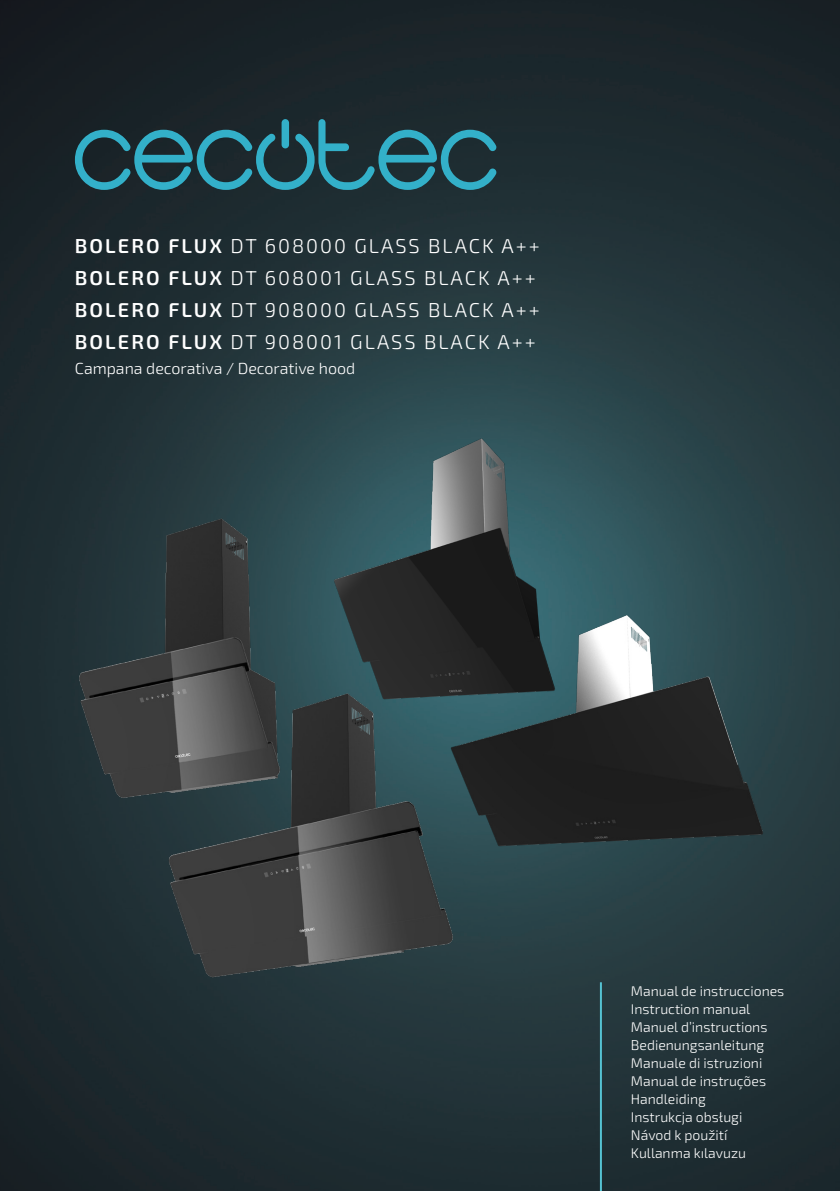
<style>
.page{position:relative;width:840px;height:1191px;background:#fff}
.page>*{position:absolute;margin:0;border:0;box-sizing:border-box;transform-origin:0 0}
.Portada_-_Nombre_de_producto{font:20px "Exo 2";letter-spacing:.1em;color:#fff}
.Portada_-_Nombre_de_producto-2{font:16px "Exo 2";color:#fff}
.Portada_-_Manual_de_instrucciones{font:14px "Exo 2";color:#fff}
</style>
<div class="page">
<img style="left:0;top:0;width:839px;height:1191px">
<hr style="left:599px;top:982px;width:2px;height:209px;background:#55c2d2">
<svg style="left:75px;top:119px;width:421px;height:71px;background:#224f59"></svg>
<img style="left:55px;top:471px;width:207px;height:365px">
<img style="left:262px;top:437px;width:388px;height:209px">
<img style="left:134px;top:646px;width:475px;height:365px">
<img style="left:409px;top:614px;width:375px;height:241px">
<p class="Portada_-_Nombre_de_producto" style="left:75px;top:232px;width:466px">BOLERO FLUX DT 608000 GLASS BLACK A++</p>
<p class="Portada_-_Nombre_de_producto" style="left:75px;top:264px;width:462px">BOLERO FLUX DT 608001 GLASS BLACK A++</p>
<p class="Portada_-_Nombre_de_producto" style="left:75px;top:296px;width:466px">BOLERO FLUX DT 908000 GLASS BLACK A++</p>
<p class="Portada_-_Nombre_de_producto" style="left:75px;top:328px;width:462px">BOLERO FLUX DT 908001 GLASS BLACK A++</p>
<p class="Portada_-_Nombre_de_producto-2" style="left:75px;top:357px;width:282px">Campana decorativa / Decorative hood</p>
<p class="Portada_-_Manual_de_instrucciones" style="left:630px;top:981px;width:155px">Manual de instrucciones</p>
<p class="Portada_-_Manual_de_instrucciones" style="left:630px;top:999px;width:121px">Instruction manual</p>
<p class="Portada_-_Manual_de_instrucciones" style="left:630px;top:1017px;width:138px">Manuel d’instructions</p>
<p class="Portada_-_Manual_de_instrucciones" style="left:630px;top:1035px;width:135px">Bedienungsanleitung</p>
<p class="Portada_-_Manual_de_instrucciones" style="left:630px;top:1053px;width:133px">Manuale di istruzioni</p>
<p class="Portada_-_Manual_de_instrucciones" style="left:630px;top:1071px;width:137px">Manual de instruções</p>
<p class="Portada_-_Manual_de_instrucciones" style="left:630px;top:1089px;width:76px">Handleiding</p>
<p class="Portada_-_Manual_de_instrucciones" style="left:630px;top:1107px;width:113px">Instrukcja obsługi</p>
<p class="Portada_-_Manual_de_instrucciones" style="left:630px;top:1125px;width:98px">Návod k použití</p>
<p class="Portada_-_Manual_de_instrucciones" style="left:630px;top:1143px;width:116px">Kullanma kılavuzu</p>
</div>
